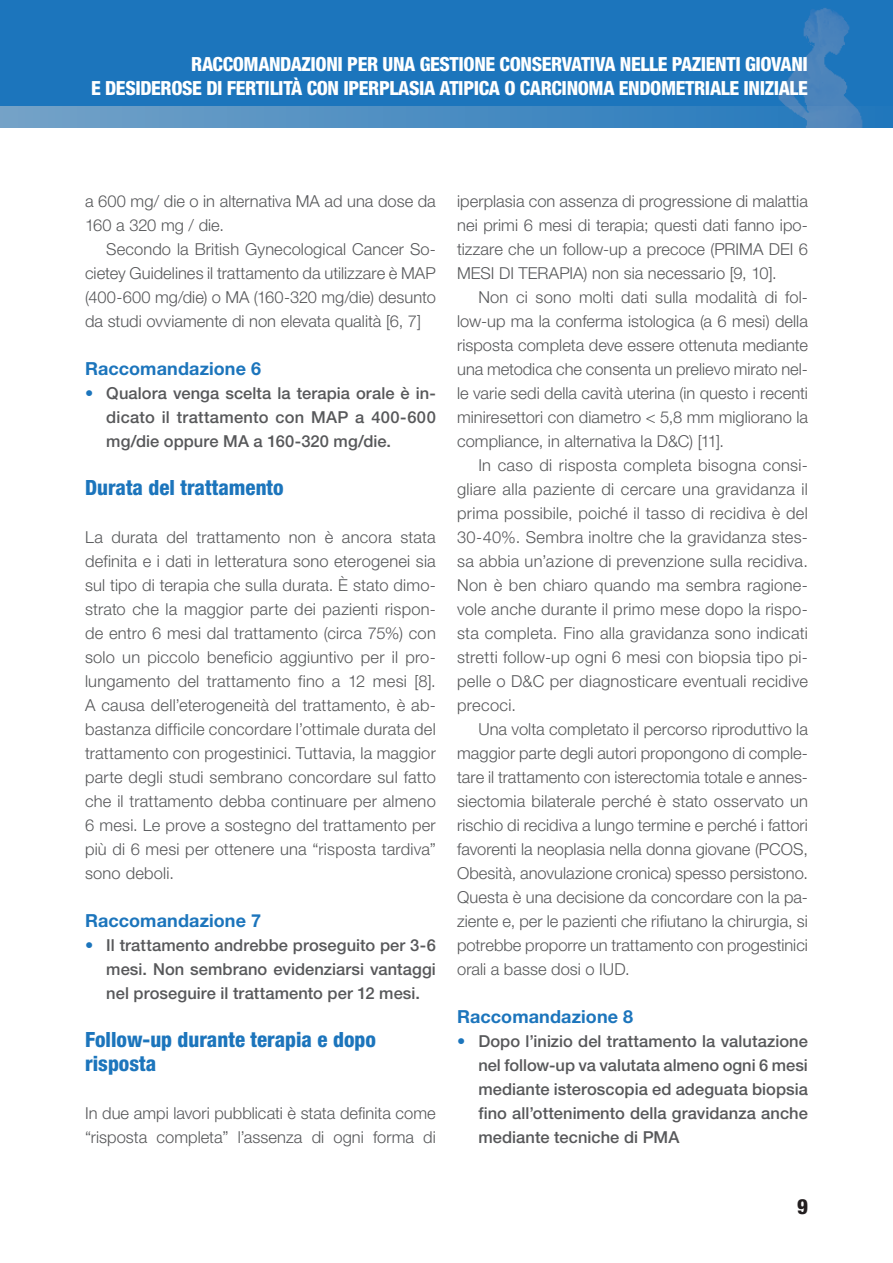
<style>
.page{position:relative;width:893px;height:1263px;background:#fff}
.page>*{position:absolute;margin:0;border:0;box-sizing:border-box;transform-origin:0 0}
.T2{font:800 condensed 21px/24px "Helvetica Neue LT Std";color:#1c75bc}
.t1{font:800 condensed 21px "Helvetica Neue LT Std";color:#231f20}
.t2{font:800 condensed 19.5px/24px "Helvetica Neue LT Std";letter-spacing:-.02em;color:#fff;text-align:right}
.T3{font:700 18px "Helvetica Neue LT Std";letter-spacing:.005em;color:#1c75bc}
.Testo{font:300 16.5px/24px "Helvetica Neue LT Std";color:#57585a;text-align:justify}
.Primo_paragrafo{font:300 16.5px/24px "Helvetica Neue LT Std";letter-spacing:.005em;color:#57585a;text-align:justify}
.Raccomandazioni{font:500 16.5px/24px "Helvetica Neue LT Std";letter-spacing:.005em;color:#57585a;text-align:justify}
.s1{font-weight:300;color:#1c75bc}
</style>
<div class="page">
<div style="left:0;top:0;width:893px;height:128px;background:#1c75bc"></div>
<img style="left:778px;top:8px;width:76px;height:98px">
<svg style="left:0;top:106px;width:863px;height:22px;background:#4e8ec1"></svg>
<p class="t2" style="left:91px;top:52px;width:718px">RACCOMANDAZIONI PER UNA GESTIONE CONSERVATIVA NELLE PAZIENTI GIOVANI<br>E DESIDEROSE DI FERTILITÀ CON IPERPLASIA ATIPICA O CARCINOMA ENDOMETRIALE INIZIALE</p>
<p class="Testo" style="left:85px;top:189px;width:352px">a 600 mg/ die o in alternativa MA ad una dose da<br>160 a 320 mg / die.</p>
<p class="Testo" style="left:85px;top:237px;width:352px;text-indent:21px">Secondo la British Gynecological Cancer So&shy;cietey Guidelines il trattamento da utilizzare è MAP (400-600 mg/die) o MA (160-320 mg/die) desunto da studi ovviamente di non elevata qualità [6, 7]</p>
<p class="T3" style="left:85px;top:357px;width:178px">Raccomandazione 6</p>
<p class="Raccomandazioni" style="left:106px;top:381px;width:331px;text-indent:-21px"><span class="s1">•</span> Qualora venga scelta la terapia orale è in&shy;dicato il trattamento con MAP a 400-600 mg/die oppure MA a 160-320 mg/die.</p>
<p class="T2" style="left:85px;top:475px;width:200px">Durata del trattamento</p>
<p class="Primo_paragrafo" style="left:85px;top:525px;width:352px">La durata del trattamento non è ancora stata definita e i dati in letteratura sono eterogenei sia sul tipo di terapia che sulla durata. È stato dimo&shy;strato che la maggior parte dei pazienti rispon&shy;de entro 6 mesi dal trattamento (circa 75%) con solo un piccolo beneficio aggiuntivo per il pro&shy;lungamento del trattamento fino a 12 mesi [8].<br>A causa dell’eterogeneità del trattamento, è ab&shy;bastanza difficile concordare l’ottimale durata del trattamento con progestinici. Tuttavia, la maggior parte degli studi sembrano concordare sul fatto che il trattamento debba continuare per almeno 6 mesi. Le prove a sostegno del trattamento per più di 6 mesi per ottenere una “risposta tardiva” sono deboli.</p>
<p class="T3" style="left:85px;top:909px;width:178px">Raccomandazione 7</p>
<p class="Raccomandazioni" style="left:106px;top:933px;width:331px;text-indent:-21px"><span class="s1">•</span> Il trattamento andrebbe proseguito per 3-6 mesi. Non sembrano evidenziarsi vantaggi nel proseguire il trattamento per 12 mesi.</p>
<p class="T2" style="left:85px;top:1027px;width:292px">Follow-up durante terapia e dopo risposta</p>
<p class="Primo_paragrafo" style="left:85px;top:1101px;width:352px">In due ampi lavori pubblicati è stata definita come “risposta completa” l’assenza di ogni forma di</p>
<p class="Primo_paragrafo" style="left:457px;top:189px;width:352px">iperplasia con assenza di progressione di malattia nei primi 6 mesi di terapia; questi dati fanno ipo&shy;tizzare che un follow-up a precoce (PRIMA DEI 6<br>MESI DI TERAPIA) non sia necessario [9, 10].</p>
<p class="Testo" style="left:457px;top:285px;width:352px;text-indent:21px">Non ci sono molti dati sulla modalità di fol&shy;low-up ma la conferma istologica (a 6 mesi) della risposta completa deve essere ottenuta mediante una metodica che consenta un prelievo mirato nel&shy;le varie sedi della cavità uterina (in questo i recenti miniresettori con diametro &lt; 5,8 mm migliorano la compliance, in alternativa la D&amp;C) [11].</p>
<p class="Testo" style="left:457px;top:453px;width:352px;text-indent:21px">In caso di risposta completa bisogna consi&shy;gliare alla paziente di cercare una gravidanza il prima possibile, poiché il tasso di recidiva è del 30-40%. Sembra inoltre che la gravidanza stes&shy;sa abbia un’azione di prevenzione sulla recidiva.<br>Non è ben chiaro quando ma sembra ragione&shy;vole anche durante il primo mese dopo la rispo&shy;sta completa. Fino alla gravidanza sono indicati stretti follow-up ogni 6 mesi con biopsia tipo pi&shy;pelle o D&amp;C per diagnosticare eventuali recidive precoci.</p>
<p class="Testo" style="left:457px;top:717px;width:352px;text-indent:21px">Una volta completato il percorso riproduttivo la maggior parte degli autori propongono di comple&shy;tare il trattamento con isterectomia totale e annes&shy;siectomia bilaterale perché è stato osservato un rischio di recidiva a lungo termine e perché i fattori favorenti la neoplasia nella donna giovane (PCOS, Obesità, anovulazione cronica) spesso persistono.<br>Questa è una decisione da concordare con la pa&shy;ziente e, per le pazienti che rifiutano la chirurgia, si potrebbe proporre un trattamento con progestinici orali a basse dosi o IUD.</p>
<p class="T3" style="left:457px;top:1005px;width:178px">Raccomandazione 8</p>
<p class="Raccomandazioni" style="left:478px;top:1029px;width:331px;text-indent:-21px"><span class="s1">•</span> Dopo l’inizio del trattamento la valutazione nel follow-up va valutata almeno ogni 6 mesi mediante isteroscopia ed adeguata biopsia fino all’ottenimento della gravidanza anche mediante tecniche di PMA</p>
<p class="t1" style="left:797px;top:1194px;width:12px">9</p>
</div>
